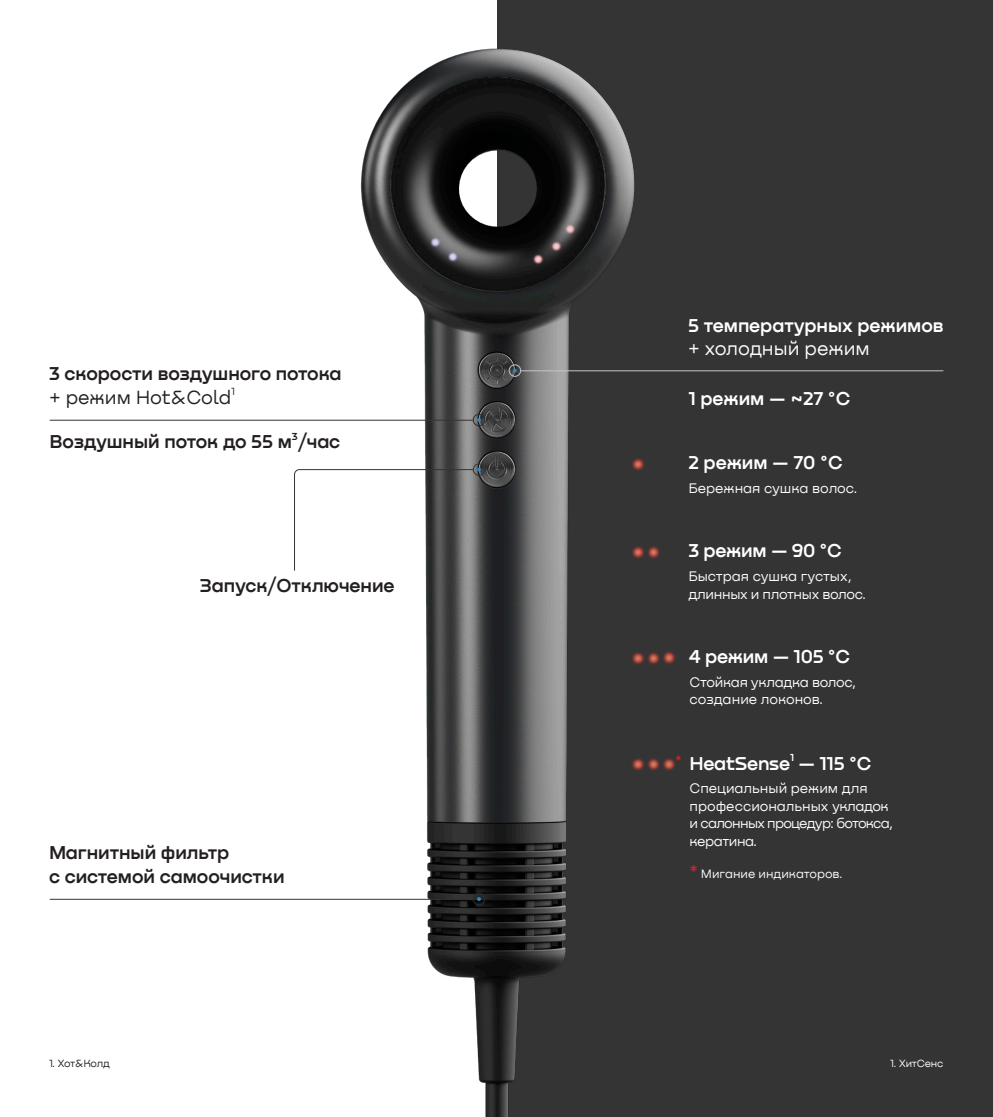
<style>
.page{position:relative;width:993px;height:1117px;background:#fff}
.page>*{position:absolute;margin:0;border:0;box-sizing:border-box;transform-origin:0 0}
.t1{font:600 19.25px "Nekst";letter-spacing:-.005em;color:#231f20}
.t2{font:600 19.25px "Nekst";letter-spacing:-.01em;color:#fff}
.t3{font:19.25px "Nekst";letter-spacing:-.005em;color:#231f20}
.t4{font:19.25px "Nekst";color:#fff}
.t5{font:14px "Nekst";letter-spacing:-.02em;color:#fff}
.t6{font:14px "Nekst";letter-spacing:-.055em;color:#fff}
.t7{font:14px "Nekst";color:#fff}
.t8{font:600 14px "Nekst";color:#d1232a}
.t9{font:12.25px "Nekst";letter-spacing:-.005em;color:#fff}
.t10{font:10.5px "Nekst";letter-spacing:-.045em;color:#231f20}
.t11{font:10.5px "Nekst";letter-spacing:-.025em;color:#fff}
.t12{font:600 10.5px "Nekst";color:#231f20}
.t13{font:600 10.5px "Nekst";color:#fff}
.s1{font-weight:600;font-size:19.25px;color:#d1232a}
</style>
<div class="page">
<div style="left:496px;top:0;width:496px;height:1116px;background:#353435"></div>
<img style="left:308px;top:40px;width:380px;height:1076px">
<hr style="left:50px;top:420px;width:423px;height:1px;background:#353435">
<div style="left:473px;top:414px;width:12px;height:12px;border:1px solid #2b2e31;border-radius:50%"></div>
<svg style="left:477px;top:418px;width:4px;height:4px"></svg>
<hr style="left:50px;top:898px;width:423px;height:1px;background:#353435">
<div style="left:473px;top:892px;width:12px;height:13px;border:1px solid #2b2e31;border-radius:50%"></div>
<svg style="left:477px;top:896px;width:4px;height:4px"></svg>
<div style="left:473px;top:463px;width:12px;height:12px;border:1px solid #353435;border-radius:50%"></div>
<svg style="left:294px;top:467px;width:187px;height:104px"></svg>
<hr style="left:520px;top:370px;width:422px;height:1px;background:#c1c5c8">
<div style="left:508px;top:364px;width:13px;height:12px;border:1px solid #c1c5c8;border-radius:50%"></div>
<svg style="left:513px;top:368px;width:3px;height:4px"></svg>
<img style="left:627px;top:754px;width:16px;height:20px">
<img style="left:627px;top:647px;width:16px;height:21px">
<img style="left:627px;top:542px;width:16px;height:20px">
<img style="left:627px;top:454px;width:22px;height:21px">
<img style="left:643px;top:754px;width:21px;height:20px">
<img style="left:643px;top:647px;width:21px;height:21px">
<img style="left:643px;top:542px;width:21px;height:20px">
<img style="left:658px;top:756px;width:19px;height:18px">
<img style="left:658px;top:650px;width:19px;height:18px">
<p class="t1" style="left:49px;top:362px;width:294px">3 скорости воздушного потока</p>
<p class="t3" style="left:49px;top:386px;width:184px">+ режим Hot&amp;Cold</p>
<p class="t10" style="left:231px;top:385px;width:6px">1</p>
<p class="t12" style="left:292px;top:429px;width:7px">3</p>
<p class="t1" style="left:50px;top:430px;width:292px">Воздушный поток до 55 м /час</p>
<p class="t1" style="left:200px;top:574px;width:196px">Запуск/Отключение</p>
<p class="t1" style="left:49px;top:841px;width:181px">Магнитный фильтр</p>
<p class="t1" style="left:49px;top:864px;width:237px">с системой самоочистки</p>
<p class="t10" style="left:49px;top:1056px;width:62px">1. Хот&amp;Колд</p>
<p class="t2" style="left:688px;top:313px;width:257px">5 температурных режимов</p>
<p class="t4" style="left:688px;top:337px;width:183px">+ холодный режим</p>
<p class="t2" style="left:688px;top:386px;width:163px">1 режим — ~27 °C</p>
<p class="t2" style="left:688px;top:451px;width:156px">2 режим — 70 °C</p>
<p class="t5" style="left:688px;top:480px;width:171px">Бережная сушка волос.</p>
<p class="t2" style="left:688px;top:539px;width:155px">3 режим — 90 °C</p>
<p class="t5" style="left:688px;top:568px;width:165px">Быстрая сушка густых,</p>
<p class="t5" style="left:688px;top:585px;width:179px">длинных и плотных волос.</p>
<p class="t2" style="left:688px;top:645px;width:163px">4 режим — 105 °C</p>
<p class="t5" style="left:689px;top:674px;width:168px">Стойкая укладка волос,</p>
<p class="t5" style="left:689px;top:691px;width:135px">создание локонов.</p>
<p class="t8" style="left:675px;top:751px;width:8px">*</p>
<p class="t13" style="left:789px;top:750px;width:6px">1</p>
<p class="t2" style="left:689px;top:751px;width:183px">HeatSense — 115 °C</p>
<p class="t7" style="left:689px;top:780px;width:180px">Специальный режим для</p>
<p class="t5" style="left:689px;top:797px;width:200px">профессиональных укладок</p>
<p class="t6" style="left:689px;top:815px;width:205px">и салонных процедур: ботокса,</p>
<p class="t5" style="left:689px;top:832px;width:69px">кератина.</p>
<p class="t9" style="left:689px;top:866px;width:154px"><span class="s1">*</span> Мигание индикаторов.</p>
<p class="t11" style="left:889px;top:1057px;width:55px">1. ХитСенс</p>
</div>
